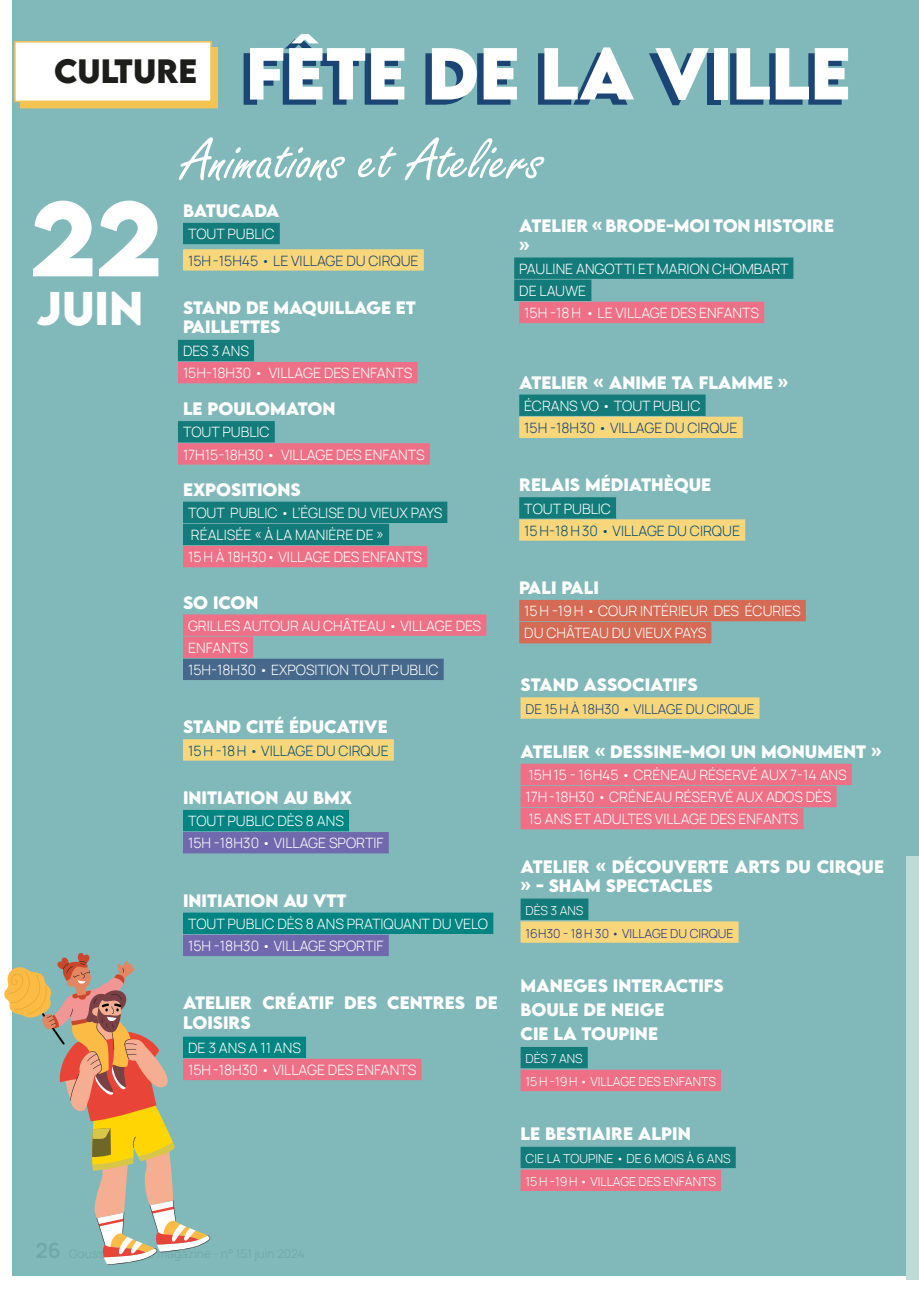
<style>
.page{position:relative;width:919px;height:1289px;background:#fff}
.page>*{position:absolute;margin:0;border:0;box-sizing:border-box;transform-origin:0 0}
.t1{font:700 94.2px "LEMONMILK";color:#fff}
.t2{font:700 65.25px "LEMONMILK";color:#fff}
.t3{font:63px "Freestyle Script";color:#fff}
.t4{font:700 42px "LEMONMILK";color:#fff}
.t5{font:700 16.05px/19.2px "LEMONMILK";color:#fff}
.t6{font:300 14.25px/22px "Manrope";color:#fff}
.t7{font:300 14.25px "Manrope";color:#1a4575}
.t8{font:300 14.25px "Manrope";color:#054f74}
.t9{font:300 13.5px "Manrope";color:#1a4575}
.t10{font:300 12.45px/22.8px "Manrope";color:#fff}
.t11{font:300 12.45px "Manrope";color:#283583}
.s1{color:#1a4575}
</style>
<div class="page">
<div style="left:13px;top:0;width:905px;height:1276px;background:#81b9ba"></div>
<div style="left:183px;top:223px;width:97px;height:21px;background:#137b7a"></div>
<div style="left:183px;top:249px;width:241px;height:21px;background:#f8d77c"></div>
<div style="left:178px;top:340px;width:76px;height:21px;background:#137b7a"></div>
<div style="left:178px;top:362px;width:239px;height:21px;background:#ee7086"></div>
<div style="left:178px;top:421px;width:97px;height:21px;background:#137b7a"></div>
<div style="left:178px;top:443px;width:252px;height:21px;background:#ee7086"></div>
<div style="left:183px;top:501px;width:264px;height:22px;background:#137b7a"></div>
<div style="left:183px;top:524px;width:206px;height:21px;background:#137b7a"></div>
<div style="left:183px;top:546px;width:244px;height:21px;background:#ee7086"></div>
<div style="left:183px;top:614px;width:303px;height:21px;background:#ee7086"></div>
<div style="left:183px;top:636px;width:70px;height:22px;background:#ee7086"></div>
<div style="left:183px;top:658px;width:260px;height:22px;background:#45688b"></div>
<div style="left:183px;top:739px;width:211px;height:21px;background:#f8d77c"></div>
<div style="left:183px;top:810px;width:166px;height:21px;background:#008582"></div>
<div style="left:183px;top:832px;width:206px;height:21px;background:#7069ad"></div>
<div style="left:183px;top:912px;width:310px;height:21px;background:#008582"></div>
<div style="left:183px;top:934px;width:206px;height:22px;background:#7069ad"></div>
<div style="left:183px;top:1036px;width:123px;height:21px;background:#008582"></div>
<div style="left:183px;top:1058px;width:238px;height:22px;background:#ee7086"></div>
<div style="left:514px;top:257px;width:279px;height:22px;background:#137b7a"></div>
<div style="left:514px;top:279px;width:77px;height:22px;background:#137b7a"></div>
<div style="left:519px;top:302px;width:245px;height:21px;background:#ee7086"></div>
<div style="left:519px;top:394px;width:186px;height:22px;background:#137b7a"></div>
<div style="left:519px;top:416px;width:223px;height:22px;background:#f8d77c"></div>
<div style="left:519px;top:497px;width:97px;height:21px;background:#137b7a"></div>
<div style="left:519px;top:519px;width:226px;height:21px;background:#f8d77c"></div>
<div style="left:519px;top:600px;width:286px;height:21px;background:#d56b54"></div>
<div style="left:519px;top:622px;width:192px;height:21px;background:#d56b54"></div>
<svg style="left:4px;top:952px;width:208px;height:318px"></svg>
<div style="left:906px;top:856px;width:12px;height:424px;background:#bfdbd6"></div>
<div style="left:20px;top:47px;width:198px;height:61px;background:#f4c453"></div>
<svg style="left:14px;top:41px;width:198px;height:61px;background:#fdfbf4"></svg>
<div style="left:520px;top:697px;width:239px;height:21px;background:#f8d77c"></div>
<div style="left:520px;top:763px;width:331px;height:22px;background:#ee7086"></div>
<div style="left:520px;top:785px;width:316px;height:22px;background:#ee7086"></div>
<div style="left:520px;top:808px;width:283px;height:21px;background:#ee7086"></div>
<div style="left:520px;top:898px;width:68px;height:21px;background:#137b7a"></div>
<div style="left:520px;top:921px;width:218px;height:21px;background:#f8d77c"></div>
<div style="left:520px;top:1046px;width:67px;height:22px;background:#137b7a"></div>
<div style="left:520px;top:1069px;width:201px;height:22px;background:#ee7086"></div>
<div style="left:520px;top:1146px;width:215px;height:22px;background:#137b7a"></div>
<div style="left:520px;top:1169px;width:201px;height:21px;background:#ee7086"></div>
<h2 class="t2" style="left:54px;top:29px;width:716px"><sup>CULTURE</sup> FÊTE DE LA VI<span class="s1">L</span>LLE</h2>
<h1 class="t1" style="left:30px;top:175px;width:133px">22</h1>
<h3 class="t4" style="left:36px;top:280px;width:103px">JUIN</h3>
<h3 class="t3" style="left:183px;top:126px;width:362px">Animations et Ateliers</h3>
<p class="t5" style="left:183px;top:201px;width:98px">BATUCADA</p>
<p class="t6" style="left:188px;top:222px;width:88px">TOUT PUBLIC</p>
<p class="t7" style="left:188px;top:250px;width:232px">15H-15H45 • LE VILLAGE DU CIRQUE</p>
<p class="t5" style="left:183px;top:298px;width:234px">STAND DE MAQUILLAGE ET<br>PAILLETTES</p>
<p class="t6" style="left:183px;top:339px;width:231px">DES 3 ANS<br>15H-18H30 • VILLAGE DES ENFANTS</p>
<p class="t5" style="left:183px;top:399px;width:154px">LE POULOMATON</p>
<p class="t6" style="left:183px;top:420px;width:243px">TOUT PUBLIC<br>17H15-18H30 • VILLAGE DES ENFANTS</p>
<p class="t5" style="left:183px;top:480px;width:119px">EXPOSITIONS</p>
<p class="t6" style="left:188px;top:501px;width:256px">TOUT PUBLIC • L’ÉGLISE DU VIEUX PAYS<br>RÉALISÉE « À LA MANIÈRE DE »<br>15H À 18H30• VILLAGE DES ENFANTS</p>
<p class="t5" style="left:183px;top:593px;width:77px">SO ICON</p>
<p class="t6" style="left:188px;top:614px;width:295px">GRILLES AUTOUR AU CHÂTEAU • VILLAGE DES<br>ENFANTS<br>15H-18H30 • EXPOSITION TOUT PUBLIC</p>
<p class="t5" style="left:519px;top:217px;width:316px">ATELIER « BRODE-MOI TON HISTOIRE »</p>
<p class="t6" style="left:519px;top:257px;width:271px">PAULINE ANGOTTI ET MARION CHOMBART</p>
<p class="t6" style="left:519px;top:279px;width:69px">DE LAUWE</p>
<p class="t6" style="left:524px;top:301px;width:236px">15H -18H • LE VILLAGE DES ENFANTS</p>
<p class="t5" style="left:519px;top:373px;width:271px">ATELIER « ANIME TA FLAMME »</p>
<p class="t6" style="left:524px;top:394px;width:178px">ÉCRANS VO • TOUT PUBLIC</p>
<p class="t7" style="left:524px;top:418px;width:215px">15H -18H30 • VILLAGE DU CIRQUE</p>
<p class="t5" style="left:519px;top:475px;width:193px">RELAIS MÉDIATH ÈQUE</p>
<p class="t6" style="left:524px;top:496px;width:88px">TOUT PUBLIC</p>
<p class="t8" style="left:524px;top:520px;width:217px">15H-18H30 • VILLAGE DU CIRQUE</p>
<p class="t5" style="left:519px;top:578px;width:81px">PALI PALI</p>
<p class="t6" style="left:524px;top:599px;width:278px">15H -19H • COUR INTÉRIEUR DES ÉCURIES<br>DU CHÂTEAU DU VIEUX PAYS</p>
<p class="t5" style="left:183px;top:717px;width:206px">STAND CITÉ ÉDUCATIVE</p>
<p class="t8" style="left:188px;top:740px;width:202px">15H -18H • VILLAGE DU CIRQUE</p>
<p class="t5" style="left:183px;top:788px;width:170px">INITIATION AU BMX</p>
<p class="t6" style="left:188px;top:809px;width:197px">TOUT PUBLIC DÈS 8 ANS<br>15H -18H30 • VILLAGE SPORTIF</p>
<p class="t5" style="left:183px;top:891px;width:155px">INITIATION AU VTT</p>
<p class="t6" style="left:188px;top:912px;width:301px">TOUT PUBLIC DÈS 8 ANS PRATIQUANT DU VELO<br>15H -18H30 • VILLAGE SPORTIF</p>
<p class="t5" style="left:183px;top:993px;width:316px">ATELIER CRÉATIF DES CENTRES DE<br>LOISIRS</p>
<p class="t6" style="left:188px;top:1036px;width:230px">DE 3 ANS A 11 ANS<br>15H-18H30 • VILLAGE DES ENFANTS</p>
<p class="t5" style="left:520px;top:675px;width:179px">STAND ASSOCIATIFS</p>
<p class="t9" style="left:525px;top:699px;width:230px">DE 15H À 18H30 • VILLAGE DU CIRQUE</p>
<p class="t5" style="left:520px;top:742px;width:362px">ATELIER « DESSINE-MOI UN MONUMENT »</p>
<p class="t6" style="left:525px;top:763px;width:322px">15H15 - 16H45 • CRÉNEAU RÉSERVÉ AUX 7-14 ANS<br>17H-18H30 • CRÉNEAU RÉSERVÉ AUX ADOS DÈS<br>15 ANS ET ADULTES VILLAGE DES ENFANTS</p>
<p class="t5" style="left:520px;top:857px;width:365px">ATELIER « DÉCOUVERTE ARTS DU CIRQUE » - SHAM SPECTACLES</p>
<p class="t10" style="left:525px;top:898px;width:59px">DÈS 3 ANS</p>
<p class="t11" style="left:525px;top:924px;width:209px">16H30 - 18H 30 • VILLAGE DU CIRQUE</p>
<p class="t5" style="left:520px;top:973px;width:205px;line-height:24.3px">MANEGES INTERACTIFS<br>BOULE DE NEIGE<br>CIE LA TOUPINE</p>
<p class="t10" style="left:525px;top:1046px;width:192px">DÈS 7 ANS<br>15H -19H • VILLAGE DES ENFANTS</p>
<p class="t5" style="left:520px;top:1124px;width:172px">LE BESTIAIRE ALPIN</p>
<p class="t10" style="left:525px;top:1146px;width:206px">CIE LA TOUPINE • DE 6 MOIS À 6 ANS<br>15H -19H • VILLAGE DES ENFANTS</p>
</div>
